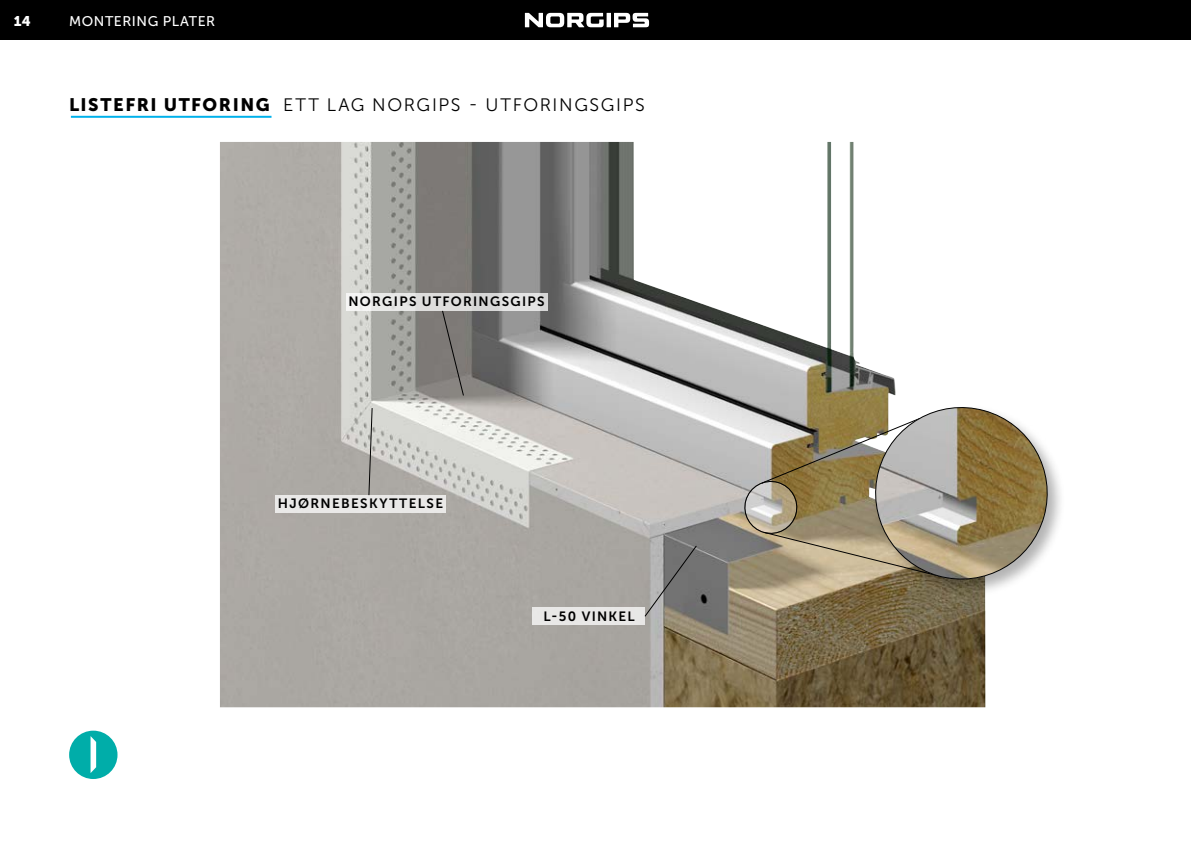
<style>
.page{position:relative;width:1191px;height:842px;background:#fff}
.page>*{position:absolute;margin:0;border:0;box-sizing:border-box;transform-origin:0 0}
.t1{font:18px "Museo Sans 300";letter-spacing:.09em;color:#000}
.t2{font:14px "Museo Sans 500";letter-spacing:.04em;color:#fff}
.t3{font:14px "Museo Sans 900";color:#fff}
.t4{font:13.4px "Museo Sans 700";letter-spacing:.1em;color:#000}
.s1{font-family:"Museo Sans 900"}
</style>
<div class="page">
<img style="left:220px;top:142px;width:765px;height:565px">
<div style="left:0;top:0;width:1191px;height:40px;background:#000"></div>
<div style="left:275px;top:495px;width:170px;height:17px;background:#eae9e8"></div>
<svg style="left:368px;top:407px;width:5px;height:89px"></svg>
<div style="left:532px;top:608px;width:113px;height:17px;background:#e9e8e6"></div>
<svg style="left:644px;top:545px;width:53px;height:72px;background:#878685"></svg>
<div style="left:347px;top:293px;width:201px;height:18px;background:linear-gradient(to right,#ececea,#d9d9d9)"></div>
<svg style="left:442px;top:310px;width:22px;height:86px;background:#7b7774"></svg>
<hr style="left:71px;top:116px;width:200px;height:2px;background:#00b1eb">
<div style="left:872px;top:405px;width:194px;height:193px;background:#000;opacity:.3"></div>
<svg style="left:741px;top:397px;width:316px;height:192px;background:#aa9e85"></svg>
<div style="left:69px;top:731px;width:48px;height:48px;background:#00ada9;border-radius:50%"></div>
<svg style="left:91px;top:736px;width:5px;height:37px"></svg>
<div style="left:606px;top:13px;width:5px;height:14px;background:#fff"></div>
<svg style="left:614px;top:13px;width:35px;height:14px"></svg>
<svg style="left:525px;top:13px;width:78px;height:14px"></svg>
<p class="t3" style="left:14px;top:13px;width:18px">14</p>
<p class="t2" style="left:69px;top:13px;width:148px">MONTERING PLATER</p>
<h1 class="t1" style="left:69px;top:95px;width:577px"><span class="s1">LISTEFRI UTFORING</span> ETT LAG NORGIPS - UTFORINGSGIPS</h1>
<p class="t4" style="left:348px;top:294px;width:198px">NORGIPS UTFORINGSGIPS</p>
<p class="t4" style="left:278px;top:496px;width:167px">HJØRNEBESKYTTELSE</p>
<p class="t4" style="left:543px;top:609px;width:93px">L-50 VINKEL</p>
</div>
